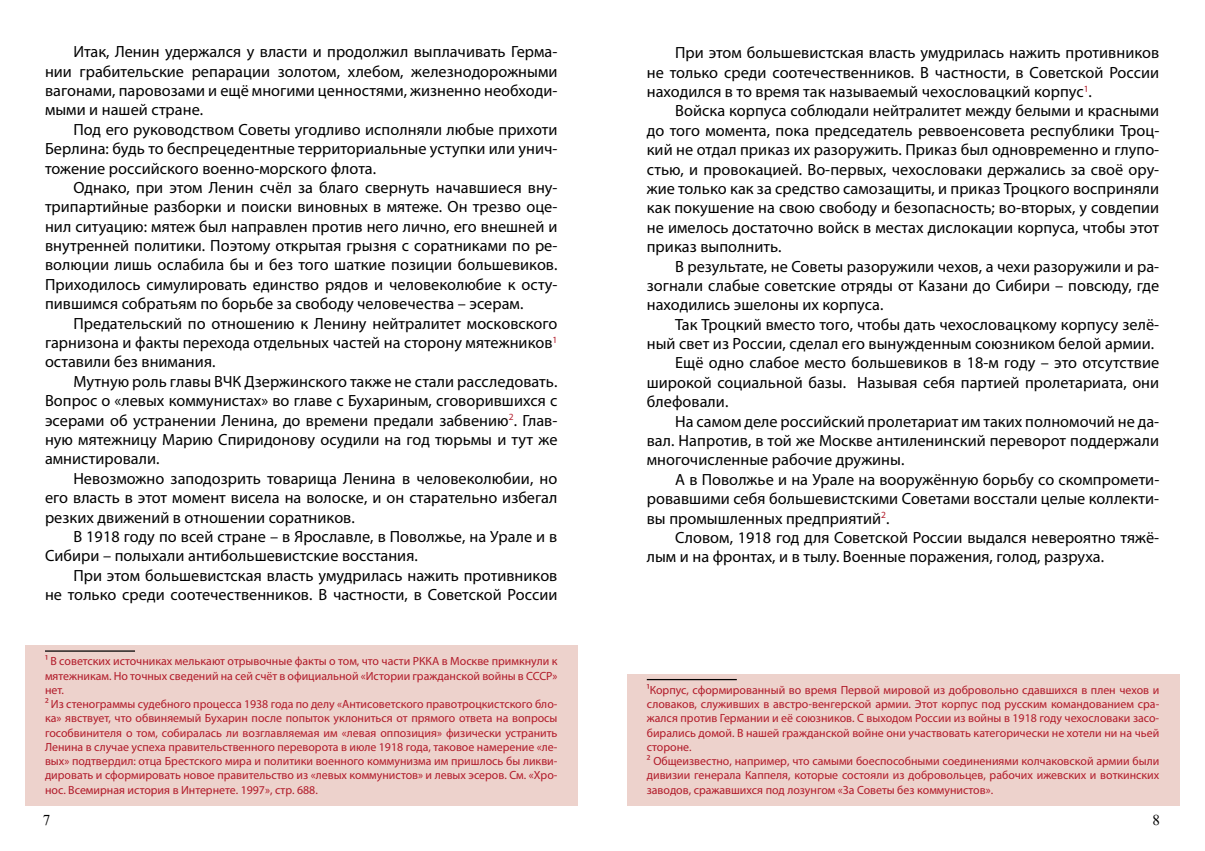
<style>
.page{position:relative;width:1205px;height:851px;background:#fff}
.page>*{position:absolute;margin:0;border:0;box-sizing:border-box;transform-origin:0 0}
.t1{font:16.25px/19.4px "Myriad Pro";letter-spacing:.005em;color:#000;text-align:justify}
.t2{font:15px "Times New Roman";color:#000}
.t3{font:11.88px/14.2px "Myriad Pro";color:#b11a29}
</style>
<div class="page">
<div style="left:25px;top:645px;width:553px;height:160px;background:#edd2cc"></div>
<hr style="left:45px;top:650px;width:90px;height:1px;background:#000">
<div style="left:626px;top:674px;width:553px;height:131px;background:#edd2cc"></div>
<hr style="left:647px;top:678px;width:90px;height:2px;background:#000">
<p class="t1" style="left:45px;top:42px;width:514px;text-indent:28px">Итак, Ленин удержался у власти и продолжил выплачивать Герма&shy;нии грабительские репарации золотом, хлебом, железнодорожными вагонами, паровозами и ещё многими ценностями, жизненно необходи&shy;мыми и нашей стране.</p>
<p class="t1" style="left:45px;top:119px;width:514px;text-indent:28px">Под его руководством Советы угодливо исполняли любые прихоти Берлина: будь то беспрецедентные территориальные уступки или унич&shy;тожение российского военно-морского флота.</p>
<p class="t1" style="left:45px;top:177px;width:514px;text-indent:28px">Однако, при этом Ленин счёл за благо свернуть начавшиеся вну&shy;трипартийные разборки и поиски виновных в мятеже. Он трезво оце&shy;нил ситуацию: мятеж был направлен против него лично, его внешней и внутренней политики. Поэтому открытая грызня с соратниками по ре&shy;волюции лишь ослабила бы и без того шаткие позиции большевиков.<br>Приходилось симулировать единство рядов и человеколюбие к осту&shy;пившимся собратьям по борьбе за свободу человечества – эсерам.</p>
<p class="t1" style="left:45px;top:313px;width:514px;text-indent:28px">Предательский по отношению к Ленину нейтралитет московского гарнизона и факты перехода отдельных частей на сторону мятежников<sup>1 </sup>оставили без внимания.</p>
<p class="t1" style="left:45px;top:371px;width:514px;text-indent:28px">Мутную роль главы ВЧК Дзержинского также не стали расследовать.<br>Вопрос о «левых коммунистах» во главе с Бухариным, сговорившихся с эсерами об устранении Ленина, до времени предали забвению<sup>2</sup>. Глав&shy;ную мятежницу Марию Спиридонову осудили на год тюрьмы и тут же амнистировали.</p>
<p class="t1" style="left:45px;top:468px;width:514px;text-indent:28px">Невозможно заподозрить товарища Ленина в человеколюбии, но его власть в этот момент висела на волоске, и он старательно избегал резких движений в отношении соратников.</p>
<p class="t1" style="left:45px;top:526px;width:514px;text-indent:28px">В 1918 году по всей стране – в Ярославле, в Поволжье, на Урале и в<br>Сибири – полыхали антибольшевистские восстания.</p>
<p class="t1" style="left:45px;top:565px;width:514px;text-align:right">При этом большевистская власть умудрилась нажить противников<br>не только среди соотечественников. В частности, в Советской России</p>
<p class="t1" style="left:647px;top:43px;width:514px;text-indent:28px">При этом большевистская власть умудрилась нажить противников не только среди соотечественников. В частности, в Советской России находился в то время так называемый чехословацкий корпус<sup>1</sup>.</p>
<p class="t1" style="left:647px;top:101px;width:514px;text-indent:28px">Войска корпуса соблюдали нейтралитет между белыми и красными до того момента, пока председатель реввоенсовета республики Троц&shy;кий не отдал приказ их разоружить. Приказ был одновременно и глупо&shy;стью, и провокацией. Во-первых, чехословаки держались за своё ору&shy;жие только как за средство самозащиты, и приказ Троцкого восприняли как покушение на свою свободу и безопасность; во-вторых, у совдепии не имелось достаточно войск в местах дислокации корпуса, чтобы этот приказ выполнить.</p>
<p class="t1" style="left:647px;top:256px;width:514px;text-indent:28px">В результате, не Советы разоружили чехов, а чехи разоружили и ра&shy;зогнали слабые советские отряды от Казани до Сибири – повсюду, где находились эшелоны их корпуса.</p>
<p class="t1" style="left:675px;top:314px;width:486px">Так Троцкий вместо того, чтобы дать чехословацкому корпусу зелё-</p>
<p class="t1" style="left:647px;top:333px;width:509px">ный свет из России, сделал его вынужденным союзником белой армии.</p>
<p class="t1" style="left:675px;top:353px;width:485px">Ещё одно слабое место большевиков в 18-м году – это отсутствие</p>
<p class="t1" style="left:647px;top:372px;width:514px">широкой социальной базы. Называя себя партией пролетариата, они</p>
<p class="t1" style="left:647px;top:392px;width:83px">блефовали.</p>
<p class="t1" style="left:675px;top:411px;width:486px">На самом деле российский пролетариат им таких полномочий не да-</p>
<p class="t1" style="left:647px;top:430px;width:514px">вал. Напротив, в той же Москве антиленинский переворот поддержали</p>
<p class="t1" style="left:647px;top:450px;width:259px">многочисленные рабочие дружины.</p>
<p class="t1" style="left:675px;top:469px;width:486px">А в Поволжье и на Урале на вооружённую борьбу со скомпромети-</p>
<p class="t1" style="left:647px;top:488px;width:514px">ровавшими себя большевистскими Советами восстали целые коллекти-</p>
<p class="t1" style="left:647px;top:508px;width:244px">вы промышленных предприятий<sup>2</sup>.</p>
<p class="t1" style="left:675px;top:527px;width:485px">Словом, 1918 год для Советской России выдался невероятно тяжё-</p>
<p class="t1" style="left:647px;top:547px;width:459px">лым и на фронтах, и в тылу. Военные поражения, голод, разруха.</p>
<p class="t3" style="left:45px;top:654px;width:514px">1 В советских источниках мелькают отрывочные факты о том, что части РККА в Москве примкнули к мятежникам. Но точных сведений на сей счёт в официальной «Истории гражданской войны в СССР» нет.<br>2 Из стенограммы судебного процесса 1938 года по делу «Антисоветского правотроцкистского бло&shy;ка» явствует, что обвиняемый Бухарин после попыток уклониться от прямого ответа на вопросы гособвинителя о том, собиралась ли возглавляемая им «левая оппозиция» физически устранить Ленина в случае успеха правительственного переворота в июле 1918 года, таковое намерение «ле&shy;вых» подтвердил: отца Брестского мира и политики военного коммунизма им пришлось бы ликви&shy;дировать и сформировать новое правительство из «левых коммунистов» и левых эсеров. См. «Хро&shy;нос. Всемирная история в Интернете. 1997», стр. 688.</p>
<p class="t2" style="left:43px;top:809px;width:9px">7</p>
<p class="t2" style="left:1152px;top:809px;width:9px">8</p>
<p class="t3" style="left:647px;top:682px;width:514px">1Корпус, сформированный во время Первой мировой из добровольно сдавшихся в плен чехов и словаков, служивших в австро-венгерской армии. Этот корпус под русским командованием сра&shy;жался против Германии и её союзников. С выходом России из войны в 1918 году чехословаки засо&shy;бирались домой. В нашей гражданской войне они участвовать категорически не хотели ни на чьей стороне.<br>2 Общеизвестно, например, что самыми боеспособными соединениями колчаковской армии были дивизии генерала Каппеля, которые состояли из добровольцев, рабочих ижевских и воткинских заводов, сражавшихся под лозунгом «За Советы без коммунистов».</p>
</div>
